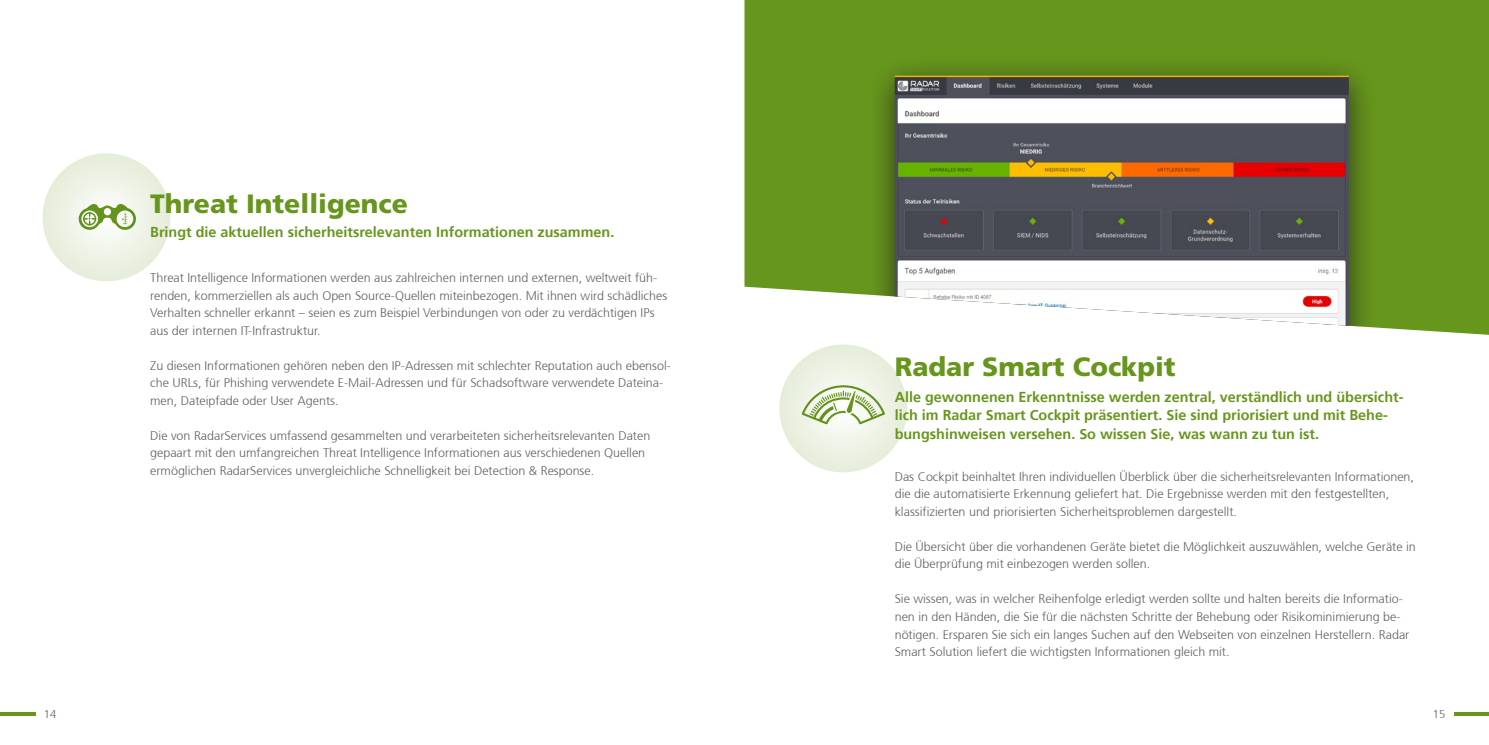
<style>
.page{position:relative;width:1489px;height:745px;background:#fff}
.page>*{position:absolute;margin:0;border:0;box-sizing:border-box;transform-origin:0 0}
.t1{font:900 26.5px "Frutiger LT Pro";color:#67961d}
.t2{font:700 14.38px/18.8px "Frutiger 65";color:#67961d}
.t3{font:300 12.5px/17.5px "Frutiger 45";color:#5e5e5d}
.t4{font:300 11.25px "Frutiger 45";color:#5e5e5d}
</style>
<div class="page">
<hr style="left:0;top:712px;width:35px;height:3px;background:#67961d">
<hr style="left:1453px;top:712px;width:35px;height:3px;background:#67961d">
<div style="left:744px;top:0;width:744px;height:334px;background:#67961d"></div>
<div style="left:867px;top:55px;width:509px;height:279px;background:#1a1a18;opacity:.75"></div>
<img style="left:894px;top:76px;width:454px;height:249px">
<div style="left:779px;top:344px;width:128px;height:128px;background:#ebf0e0;border-radius:50%"></div>
<svg style="left:43px;top:153px;width:127px;height:128px;background:#ecf1e3"></svg>
<svg style="left:79px;top:204px;width:57px;height:26px"></svg>
<svg style="left:801px;top:384px;width:84px;height:45px"></svg>
<h1 class="t1" style="left:150px;top:187px;width:259px">Threat Intelligence</h1>
<p class="t2" style="left:150px;top:223px;width:465px">Bringt die aktuellen sicherheitsrelevanten Informationen zusammen.</p>
<p class="t3" style="left:150px;top:269px;width:518px">Threat Intelligence Informationen werden aus zahlreichen internen und externen, weltweit füh&shy;renden, kommerziellen als auch Open Source-Quellen miteinbezogen. Mit ihnen wird schädliches Verhalten schneller erkannt – seien es zum Beispiel Verbindungen von oder zu verdächtigen IPs aus der internen IT-Infrastruktur.</p>
<p class="t3" style="left:150px;top:357px;width:522px">Zu diesen Informationen gehören neben den IP-Adressen mit schlechter Reputation auch ebensol&shy;che URLs, für Phishing verwendete E-Mail-Adressen und für Schadsoftware verwendete Dateina&shy;men, Dateipfade oder User Agents.</p>
<p class="t3" style="left:150px;top:427px;width:501px">Die von RadarServices umfassend gesammelten und verarbeiteten sicherheitsrelevanten Daten gepaart mit den umfangreichen Threat Intelligence Informationen aus verschiedenen Quellen ermöglichen RadarServices unvergleichliche Schnelligkeit bei Detection &amp; Response.</p>
<h1 class="t1" style="left:894px;top:350px;width:282px">Radar Smart Cockpit</h1>
<p class="t2" style="left:894px;top:387px;width:510px">Alle gewonnenen Erkenntnisse werden zentral, verständlich und übersicht&shy;lich im Radar Smart Cockpit präsentiert. Sie sind priorisiert und mit Behe&shy;bungshinweisen versehen. So wissen Sie, was wann zu tun ist.</p>
<p class="t3" style="left:894px;top:467px;width:521px">Das Cockpit beinhaltet Ihren individuellen Überblick über die sicherheitsrelevanten Informationen, die die automatisierte Erkennung geliefert hat. Die Ergebnisse werden mit den festgestellten, klassifizierten und priorisierten Sicherheitsproblemen dargestellt.</p>
<p class="t3" style="left:894px;top:537px;width:522px">Die Übersicht über die vorhandenen Geräte bietet die Möglichkeit auszuwählen, welche Geräte in die Überprüfung mit einbezogen werden sollen.</p>
<p class="t3" style="left:894px;top:590px;width:516px">Sie wissen, was in welcher Reihenfolge erledigt werden sollte und halten bereits die Informatio&shy;nen in den Händen, die Sie für die nächsten Schritte der Behebung oder Risikominimierung be&shy;nötigen. Ersparen Sie sich ein langes Suchen auf den Webseiten von einzelnen Herstellern. Radar Smart Solution liefert die wichtigsten Informationen gleich mit.</p>
<p class="t4" style="left:44px;top:707px;width:14px">14</p>
<p class="t4" style="left:1432px;top:707px;width:14px">15</p>
</div>
